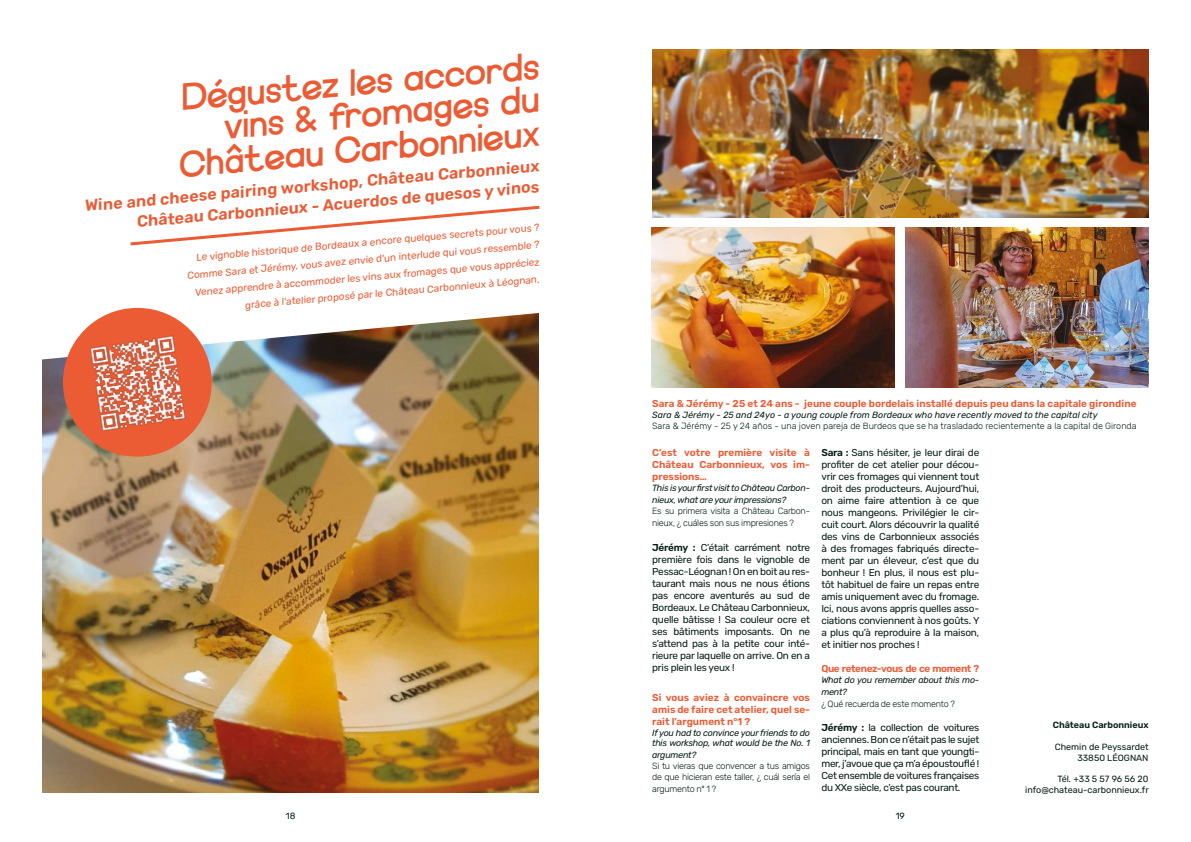
<style>
.page{position:relative;width:1191px;height:842px;background:#fff}
.page>*{position:absolute;margin:0;border:0;box-sizing:border-box;transform-origin:0 0}
.t1{font:43px/34.7px "Xonda Plus";color:#eb5c35;text-align:right}
.t2{font:600 16px/20.6px "Rubik";color:#eb5c35;text-align:right}
.t3{font:10px/12px "Rubik";letter-spacing:-.025em;color:#0a201a;text-align:justify}
.t4{font:10px "Rubik";color:#eb5c35}
.t5{font:600 10px/12px "Rubik";color:#eb5c35;text-align:justify}
.t6{font:600 10px "Rubik";letter-spacing:-.04em;color:#eb5c35}
.t7{font:italic 9px/12px "Rubik";letter-spacing:-.03em;color:#0a201a}
.t8{font:300 9px/12px "Rubik";letter-spacing:-.03em;color:#0a201a}
.t9{font:300 9px "Rubik";color:#0a201a}
.t10{font:italic 9px "Rubik";color:#0a201a}
.t11{font:9px/10.8px "Rubik";color:#0a201a;text-align:right}
.t12{font:600 9px "Rubik";color:#0a201a}
.s1{font-weight:600}
</style>
<div class="page">
<img style="left:652px;top:49px;width:496px;height:168px">
<img style="left:652px;top:227px;width:242px;height:160px">
<img style="left:906px;top:227px;width:242px;height:160px">
<img style="left:43px;top:363px;width:496px;height:430px">
<img style="left:42px;top:307px;width:497px;height:56px">
<div style="left:63px;top:308px;width:149px;height:149px;background:#eb5c35;border-radius:50%"></div>
<img style="left:90px;top:335px;width:100px;height:101px">
<svg style="left:130px;top:205px;width:410px;height:41px"></svg>
<h1 class="t1" style="left:179px;top:80px;width:360px;rotate:-5deg">Dégustez les accords</h1>
<h1 class="t1" style="left:174px;top:112px;width:365px;rotate:-5deg">vins &amp; fromages du<br>Château Carbonnieux</h1>
<h2 class="t2" style="left:84px;top:196px;width:458px;rotate:-5deg">Wine and cheese pairing workshop, Château Carbonnieux<br>Château Carbonnieux - Acuerdos de quesos y vinos</h2>
<p class="t4" style="left:196px;top:252px;width:346px;rotate:-5deg">Le vignoble historique de Bordeaux a encore quelques secrets pour vous ?</p>
<p class="t4" style="left:187px;top:270px;width:355px;rotate:-5deg">Comme Sara et Jérémy, vous avez envie d'un interlude qui vous ressemble ?</p>
<p class="t4" style="left:194px;top:286px;width:347px;rotate:-5deg">Venez apprendre à accommoder les vins aux fromages que vous appréciez</p>
<p class="t4" style="left:244px;top:299px;width:297px;rotate:-5deg">grâce à l'atelier proposé par le Château Carbonnieux à Léognan.</p>
<p class="t5" style="left:652px;top:398px;width:486px">Sara &amp; Jérémy - 25 et 24 ans - jeune couple bordelais installé depuis peu dans la capitale girondine</p>
<p class="t10" style="left:652px;top:410px;width:447px">Sara &amp; Jérémy - 25 and 24yo - a young couple from Bordeaux who have recently moved to the capital city</p>
<p class="t9" style="left:652px;top:421px;width:486px">Sara &amp; Jérémy - 25 y 24 años - una joven pareja de Burdeos que se ha trasladado recientemente a la capital de Gironda</p>
<p class="t5" style="left:652px;top:447px;width:159px">C’est votre première visite à Château Carbonnieux, vos im&shy;pressions…</p>
<p class="t7" style="left:652px;top:482px;width:159px">This is your first visit to Château Carbon&shy;nieux, what are your impressions?</p>
<p class="t8" style="left:652px;top:505px;width:159px">Es su primera visita a Château Carbon&shy;nieux, ¿ cuáles son sus impresiones ?</p>
<p class="t3" style="left:652px;top:541px;width:159px"><span class="s1">Jérémy :</span> C’était carrément notre première fois dans le vignoble de Pessac-Léognan ! On en boit au res&shy;taurant mais nous ne nous étions pas encore aventurés au sud de Bordeaux. Le Château Carbonnieux, quelle bâtisse ! Sa couleur ocre et ses bâtiments imposants. On ne s’attend pas à la petite cour inté&shy;rieure par laquelle on arrive. On en a pris plein les yeux !</p>
<p class="t5" style="left:652px;top:691px;width:159px">Si vous aviez à convaincre vos amis de faire cet atelier, quel se&shy;rait l’argument n°1 ?</p>
<p class="t7" style="left:652px;top:727px;width:159px;line-height:10.8px">If you had to convince your friends to do this workshop, what would be the No. 1</p>
<p class="t7" style="left:652px;top:749px;width:45px">argument?</p>
<p class="t8" style="left:652px;top:761px;width:159px;line-height:10.8px">Si tu vieras que convencer a tus amigos de que hicieran este taller, ¿ cuál sería el</p>
<p class="t8" style="left:652px;top:783px;width:66px">argumento nº 1 ?</p>
<p class="t3" style="left:821px;top:447px;width:160px"><span class="s1">Sara :</span> Sans hésiter, je leur dirai de profiter de cet atelier pour décou&shy;vrir ces fromages qui viennent tout droit des producteurs. Aujourd’hui, on aime faire attention à ce que nous mangeons. Privilégier le cir&shy;cuit court. Alors découvrir la qualité des vins de Carbonnieux associés à des fromages fabriqués directe&shy;ment par un éleveur, c’est que du bonheur ! En plus, il nous est plu&shy;tôt habituel de faire un repas entre amis uniquement avec du fromage.<br>Ici, nous avons appris quelles asso&shy;ciations conviennent à nos goûts. Y a plus qu’à reproduire à la maison, et initier nos proches !</p>
<p class="t6" style="left:821px;top:663px;width:159px">Que retenez-vous de ce moment ?</p>
<p class="t7" style="left:821px;top:674px;width:159px">What do you remember about this mo&shy;ment?</p>
<p class="t8" style="left:821px;top:698px;width:135px">¿ Qué recuerda de este momento ?</p>
<p class="t3" style="left:821px;top:722px;width:159px"><span class="s1">Jérémy :</span> la collection de voitures anciennes. Bon ce n’était pas le sujet principal, mais en tant que youngti&shy;mer, j’avoue que ça m’a époustouflé !<br>Cet ensemble de voitures françaises du XXe siècle, c’est pas courant.</p>
<p class="t12" style="left:1052px;top:720px;width:97px">Château Carbonnieux</p>
<p class="t11" style="left:1054px;top:741px;width:95px">Chemin de Peyssardet<br>33850 LÉOGNAN</p>
<p class="t11" style="left:1025px;top:774px;width:125px">Tél. +33 5 57 96 56 20 info@chateau-carbonnieux.fr</p>
<p class="t11" style="left:286px;top:810px;width:11px">18</p>
<p class="t11" style="left:895px;top:810px;width:11px">19</p>
</div>
